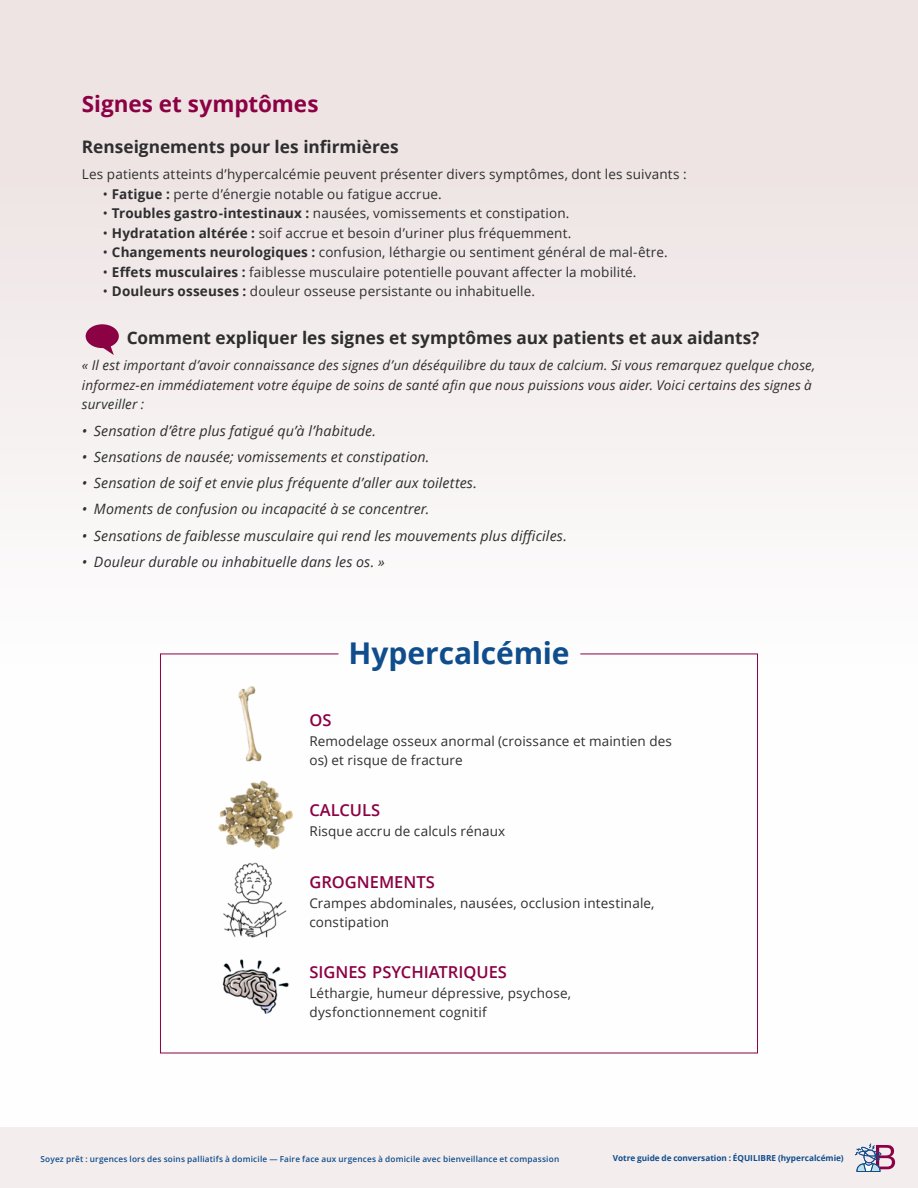
<style>
.page{position:relative;width:918px;height:1188px;background:#fff}
.page>*{position:absolute;margin:0;border:0;box-sizing:border-box;transform-origin:0 0}
.t1{font:700 30px "Open Sans";letter-spacing:-.005em;color:#0f4d8c}
.t2{font:700 22.5px "Open Sans";color:#8b0144}
.t3{font:700 17.25px "Open Sans";color:#2e2e2f}
.t4{font:600 16.5px "Open Sans";color:#8b0144}
.t5{font:italic 14.25px "Open Sans";letter-spacing:.005em;color:#2e2e2f}
.t6{font:13.5px/19.5px "Open Sans";letter-spacing:.01em;color:#2e2e2f}
.t7{font:italic 13.5px/19.5px "Open Sans";letter-spacing:.01em;color:#2e2e2f}
.t8{font:600 8.25px "Open Sans";letter-spacing:.02em;color:#0f4d8c}
.t9{font:700 8.25px "Open Sans";color:#0f4d8c}
.s1{font-weight:700}
</style>
<div class="page">
<div style="left:0;top:1127px;width:918px;height:61px;background:#f4eded"></div>
<svg style="left:855px;top:1144px;width:40px;height:28px"></svg>
<div style="left:0;top:0;width:918px;height:1127px;background:linear-gradient(to right,#f6f1f1,#f6f1f1)"></div>
<div style="left:86px;top:324px;width:33px;height:24px;background:#8b0144;border-radius:50%"></div>
<svg style="left:100px;top:346px;width:14px;height:9px"></svg>
<svg style="left:160px;top:654px;width:598px;height:399px"></svg>
<img style="left:215px;top:684px;width:77px;height:335px">
<h2 class="t2" style="left:82px;top:88px;width:238px">Signes et symptômes</h2>
<p class="t3" style="left:82px;top:135px;width:318px">Renseignements pour les infirmières</p>
<p class="t6" style="left:82px;top:164px;width:606px">Les patients atteints d’hypercalcémie peuvent présenter divers symptômes, dont les suivants :</p>
<p class="t6" style="left:103px;top:184px;width:340px">• <span class="s1">Fatigue :</span> perte d’énergie notable ou fatigue accrue.</p>
<p class="t6" style="left:103px;top:203px;width:468px">• <span class="s1">Troubles gastro-intestinaux :</span> nausées, vomissements et constipation.</p>
<p class="t6" style="left:103px;top:223px;width:470px">• <span class="s1">Hydratation altérée :</span> soif accrue et besoin d’uriner plus fréquemment.</p>
<p class="t6" style="left:103px;top:242px;width:566px">• <span class="s1">Changements neurologiques :</span> confusion, léthargie ou sentiment général de mal-être.</p>
<p class="t6" style="left:103px;top:262px;width:535px">• <span class="s1">Effets musculaires :</span> faiblesse musculaire potentielle pouvant affecter la mobilité.</p>
<p class="t6" style="left:103px;top:281px;width:434px">• <span class="s1">Douleurs osseuses :</span> douleur osseuse persistante ou inhabituelle.</p>
<p class="t3" style="left:127px;top:326px;width:634px">Comment expliquer les signes et symptômes aux patients et aux aidants?</p>
<p class="t7" style="left:82px;top:355px;width:735px">« Il est important d’avoir connaissance des signes d’un déséquilibre du taux de calcium. Si vous remarquez quelque chose, informez-en immédiatement votre équipe de soins de santé afin que nous puissions vous aider. Voici certains des signes à surveiller :</p>
<p class="t5" style="left:82px;top:421px;width:296px">• Sensation d’être plus fatigué qu’à l’habitude.</p>
<p class="t5" style="left:82px;top:447px;width:349px">• Sensations de nausée; vomissements et constipation.</p>
<p class="t5" style="left:82px;top:473px;width:397px">• Sensation de soif et envie plus fréquente d’aller aux toilettes.</p>
<p class="t5" style="left:82px;top:500px;width:349px">• Moments de confusion ou incapacité à se concentrer.</p>
<p class="t5" style="left:82px;top:526px;width:486px">• Sensations de faiblesse musculaire qui rend les mouvements plus difficiles.</p>
<p class="t5" style="left:82px;top:552px;width:304px">• Douleur durable ou inhabituelle dans les os. »</p>
<h1 class="t1" style="left:348px;top:632px;width:223px">Hypercalcémie</h1>
<p class="t4" style="left:309px;top:709px;width:24px">OS</p>
<p class="t6" style="left:309px;top:731px;width:364px">Remodelage osseux anormal (croissance et maintien des os) et risque de fracture</p>
<p class="t4" style="left:309px;top:799px;width:72px">CALCULS</p>
<p class="t6" style="left:309px;top:821px;width:197px">Risque accru de calculs rénaux</p>
<p class="t4" style="left:309px;top:871px;width:127px">GROGNEMENTS</p>
<p class="t6" style="left:309px;top:893px;width:347px">Crampes abdominales, nausées, occlusion intestinale, constipation</p>
<p class="t4" style="left:309px;top:961px;width:199px">SIGNES PSYCHIATRIQUES</p>
<p class="t6" style="left:309px;top:983px;width:263px">Léthargie, humeur dépressive, psychose, dysfonctionnement cognitif</p>
<p class="t8" style="left:40px;top:1154px;width:520px">Soyez prêt : urgences lors des soins palliatifs à domicile — Faire face aux urgences à domicile avec bienveillance et compassion</p>
<p class="t9" style="left:613px;top:1152px;width:232px">Votre guide de conversation : ÉQUILIBRE (hypercalcémie)</p>
</div>
